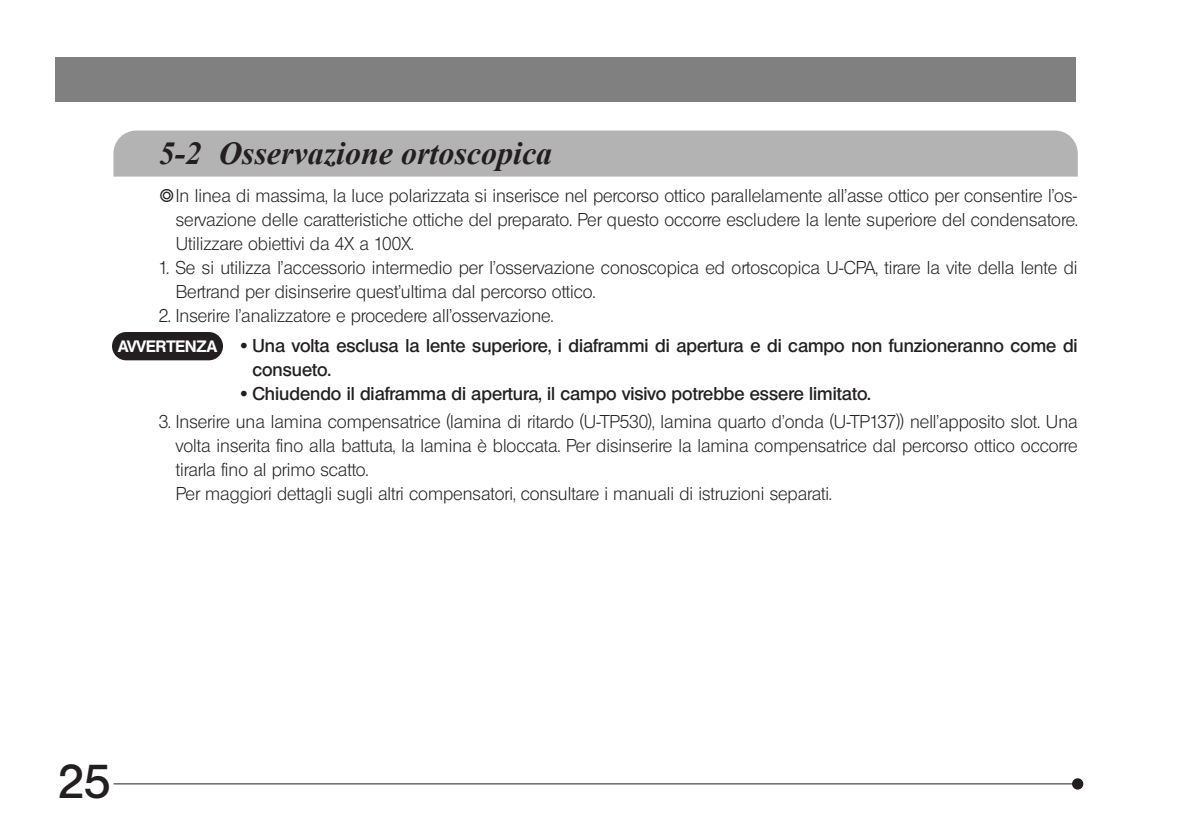
<style>
.page{position:relative;width:1191px;height:840px;background:#fff}
.page>*{position:absolute;margin:0;border:0;box-sizing:border-box;transform-origin:0 0}
.t1{font:46px "Olympus Leicht Halbfett";color:#231f20}
.t2{font:italic 700 32px "Times New Roman";color:#231f20}
.t3{font:18px/24px "Olympus Leicht Normal";color:#231f20}
.t4{font:18px "Olympus Leicht Halbfett";color:#231f20}
.t5{font:16px "Olympus Fett Normal";color:#fff}
</style>
<div class="page">
<hr style="left:114px;top:782px;width:963px;height:1px;background:#231f20">
<div style="left:1072px;top:777px;width:11px;height:12px;background:#231f20;border-radius:50%"></div>
<div style="left:113px;top:130px;width:964px;height:46px;background:#b3b3b3"></div>
<div style="left:56px;top:57px;width:1019px;height:45px;background:#808080"></div>
<div style="left:112px;top:332px;width:111px;height:28px;background:#231f20;border-radius:14px"></div>
<h2 class="t2" style="left:159px;top:131px;width:395px">5-2 Osservazione ortoscopica</h2>
<p class="t3" style="left:176px;top:183px;width:903px;text-align:justify;text-indent:-17px">}In linea di massima, la luce polarizzata si inserisce nel percorso ottico parallelamente all’asse ottico per consentire l’os&shy;servazione delle caratteristiche ottiche del preparato. Per questo occorre escludere la lente superiore del condensatore.<br>Utilizzare obiettivi da 4X a 100X.</p>
<p class="t3" style="left:176px;top:255px;width:903px;text-indent:-17px">1. Se si utilizza l’accessorio intermedio per l’osservazione conoscopica ed ortoscopica U-CPA, tirare la vite della lente di<br>Bertrand per disinserire quest’ultima dal percorso ottico.</p>
<p class="t3" style="left:159px;top:303px;width:396px">2. Inserire l’analizzatore e procedere all’osservazione.</p>
<p class="t4" style="left:241px;top:334px;width:838px">· Una volta esclusa la lente superiore, i diaframmi di apertura e di campo non funzioneranno come di</p>
<p class="t4" style="left:252px;top:358px;width:80px">consueto.</p>
<p class="t4" style="left:241px;top:382px;width:631px">· Chiudendo il diaframma di apertura, il campo visivo potrebbe essere limitato.</p>
<p class="t3" style="left:176px;top:409px;width:903px;text-indent:-17px">3. Inserire una lamina compensatrice (lamina di ritardo (U-TP530), lamina quarto d’onda (U-TP137)) nell’apposito slot. Una volta inserita fino alla battuta, la lamina è bloccata. Per disinserire la lamina compensatrice dal percorso ottico occorre tirarla fino al primo scatto.<br>Per maggiori dettagli sugli altri compensatori, consultare i manuali di istruzioni separati.</p>
<p class="t5" style="left:118px;top:336px;width:100px">AVVERTENZA</p>
<h1 class="t1" style="left:58px;top:754px;width:54px">25</h1>
</div>
